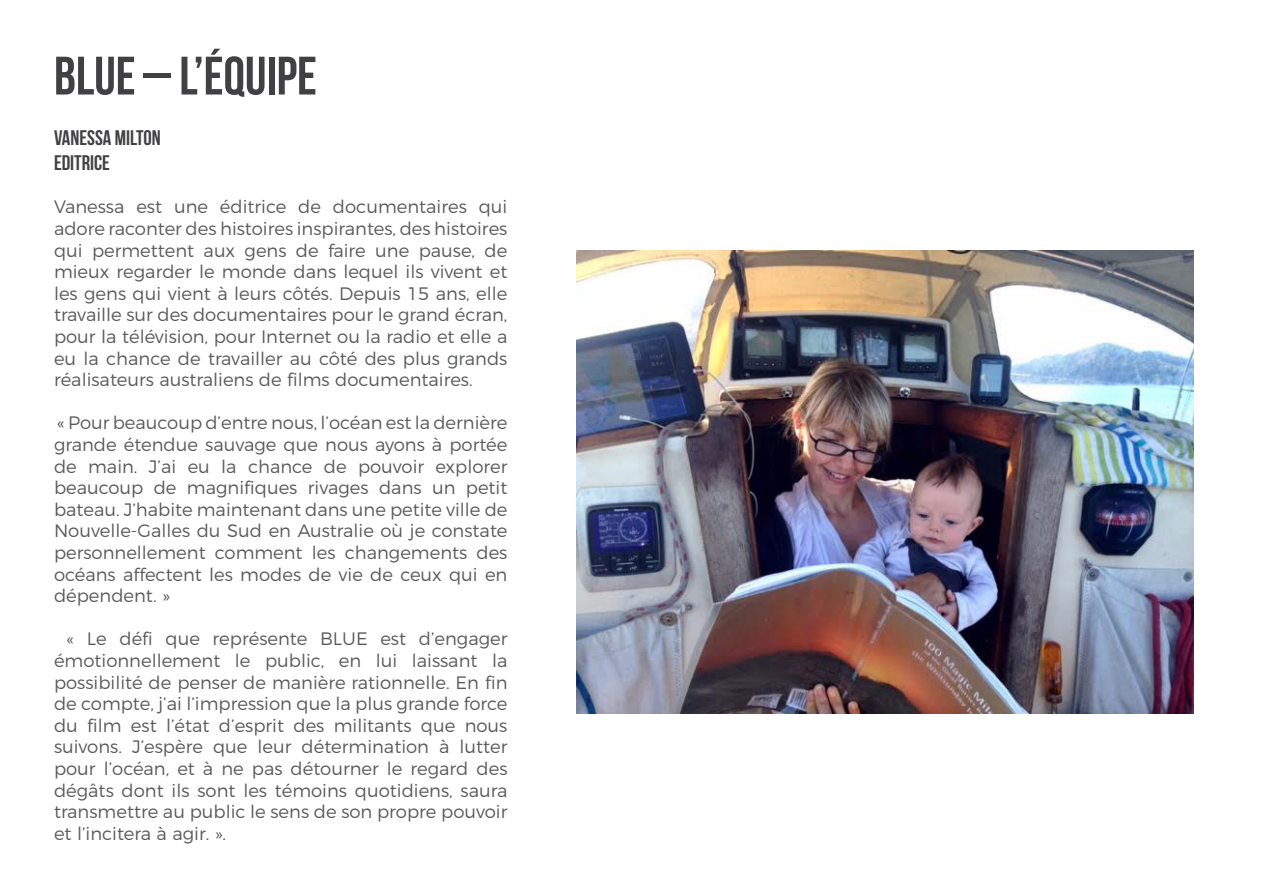
<style>
.page{position:relative;width:1263px;height:893px;background:#fff}
.page>*{position:absolute;margin:0;border:0;box-sizing:border-box;transform-origin:0 0}
.t1{font:700 54px "Bebas Neue";color:#414042}
.t2{font:700 21px/25.2px "Bebas Neue";color:#414042}
.t3{font:300 18px/21.6px "Montserrat";color:#58595b;text-align:justify}
</style>
<div class="page">
<img style="left:577px;top:251px;width:616px;height:462px">
<h1 class="t1" style="left:54px;top:46px;width:264px">BLUE – L’équipe</h1>
<p class="t2" style="left:54px;top:125px;width:108px">VANESSA MILTON<br>EDITRICE</p>
<p class="t3" style="left:54px;top:195px;width:455px">Vanessa est une éditrice de documentaires qui adore raconter des histoires inspirantes, des histoires qui permettent aux gens de faire une pause, de mieux regarder le monde dans lequel ils vivent et les gens qui vient à leurs côtés. Depuis 15 ans, elle travaille sur des documentaires pour le grand écran, pour la télévision, pour Internet ou la radio et elle a eu la chance de travailler au côté des plus grands réalisateurs australiens de films documentaires.</p>
<p class="t3" style="left:54px;top:411px;width:455px">« Pour beaucoup d’entre nous, l’océan est la dernière grande étendue sauvage que nous ayons à portée de main. J’ai eu la chance de pouvoir explorer beaucoup de magnifiques rivages dans un petit bateau. J’habite maintenant dans une petite ville de Nouvelle-Galles du Sud en Australie où je constate personnellement comment les changements des océans affectent les modes de vie de ceux qui en dépendent. »</p>
<p class="t3" style="left:54px;top:627px;width:455px;text-indent:13px">« Le défi que représente BLUE est d’engager émotionnellement le public, en lui laissant la possibilité de penser de manière rationnelle. En fin de compte, j’ai l’impression que la plus grande force du film est l’état d’esprit des militants que nous suivons. J’espère que leur détermination à lutter pour l’océan, et à ne pas détourner le regard des dégâts dont ils sont les témoins quotidiens, saura transmettre au public le sens de son propre pouvoir et l’incitera à agir. ».</p>
</div>
